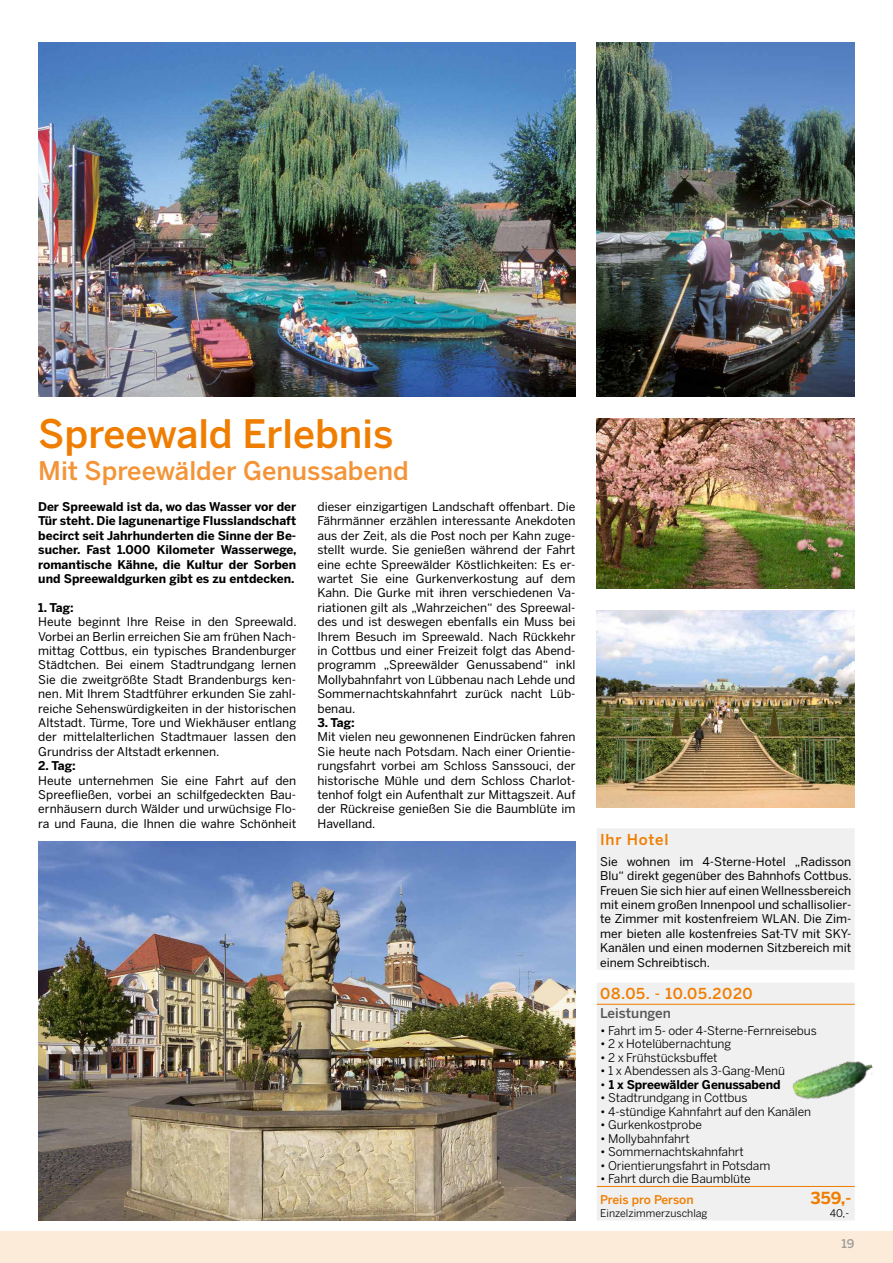
<style>
.page{position:relative;width:893px;height:1263px;background:#fff}
.page>*{position:absolute;margin:0;border:0;box-sizing:border-box;transform-origin:0 0}
.t1{font:500 39px "Benton Sans";color:#ef7d00}
.t2{font:500 25.5px "Benton Sans";color:#f49438}
.t3{font:700 16.5px "Benton Sans";color:#ef7d00}
.t4{font:500 15px "Benton Sans";letter-spacing:.05em;color:#ef7d00}
.t5{font:500 13.5px "Benton Sans";color:#575756}
.t6{font:12px/14.4px "Benton Sans";color:#000;text-align:justify}
.t7{font:700 12px/14.4px "Benton Sans";color:#000;text-align:justify}
.t8{font:12px "Benton Sans";letter-spacing:-.01em;color:#000}
.t9{font:500 12px "Benton Sans";letter-spacing:-.01em;color:#ef7d00}
.t10{font:500 12px "Benton Sans";color:#9d9d9c}
.t11{font:10.5px "Benton Sans";color:#000}
.s1{font-weight:400}
</style>
<div class="page">
<div style="left:0;top:1231px;width:893px;height:32px;background:#fcebd9"></div>
<div style="left:597px;top:828px;width:258px;height:392px;background:#f0f0f0"></div>
<hr style="left:597px;top:1004px;width:201px;height:1px;background:#ef7d00">
<hr style="left:798px;top:1004px;width:57px;height:1px;background:#ef7d00">
<hr style="left:597px;top:1186px;width:201px;height:1px;background:#ef7d00">
<hr style="left:798px;top:1186px;width:57px;height:1px;background:#ef7d00">
<img style="left:791px;top:1054px;width:82px;height:56px">
<img style="left:38px;top:43px;width:537px;height:354px">
<img style="left:597px;top:43px;width:258px;height:354px">
<img style="left:597px;top:610px;width:258px;height:197px">
<img style="left:597px;top:418px;width:258px;height:170px">
<img style="left:38px;top:841px;width:537px;height:379px">
<h1 class="t1" style="left:38px;top:409px;width:357px">Spreewald Erlebnis</h1>
<h2 class="t2" style="left:38px;top:455px;width:372px">Mit Spreewälder Genussabend</h2>
<p class="t7" style="left:38px;top:500px;width:260px">Der Spreewald ist da, wo das Wasser vor der Tür steht. Die lagunenartige Flusslandschaft becirct seit Jahrhunderten die Sinne der Be&shy;sucher. Fast 1.000 Kilometer Wasserwege, romantische Kähne, die Kultur der Sorben und Spreewaldgurken gibt es zu entdecken.</p>
<p class="t7" style="left:38px;top:600px;width:37px">1. Tag:</p>
<p class="t6" style="left:38px;top:615px;width:260px">Heute beginnt Ihre Reise in den Spreewald.<br>Vorbei an Berlin erreichen Sie am frühen Nach&shy;mittag Cottbus, ein typisches Brandenburger Städtchen. Bei einem Stadtrundgang lernen Sie die zweitgrößte Stadt Brandenburgs ken&shy;nen. Mit Ihrem Stadtführer erkunden Sie zahl&shy;reiche Sehenswürdigkeiten in der historischen Altstadt. Türme, Tore und Wiekhäuser entlang der mittelalterlichen Stadtmauer lassen den Grundriss der Altstadt erkennen.</p>
<p class="t7" style="left:38px;top:759px;width:39px">2. Tag:</p>
<p class="t6" style="left:38px;top:773px;width:259px">Heute unternehmen Sie eine Fahrt auf den Spreefließen, vorbei an schilfgedeckten Bau&shy;ernhäusern durch Wälder und urwüchsige Flo&shy;ra und Fauna, die Ihnen die wahre Schönheit</p>
<p class="t6" style="left:317px;top:499px;width:259px">dieser einzigartigen Landschaft offenbart. Die Fährmänner erzählen interessante Anekdoten aus der Zeit, als die Post noch per Kahn zuge&shy;stellt wurde. Sie genießen während der Fahrt eine echte Spreewälder Köstlichkeiten: Es er&shy;wartet Sie eine Gurkenverkostung auf dem Kahn. Die Gurke mit ihren verschiedenen Va&shy;riationen gilt als „Wahrzeichen“ des Spreewal&shy;des und ist deswegen ebenfalls ein Muss bei Ihrem Besuch im Spreewald. Nach Rückkehr in Cottbus und einer Freizeit folgt das Abend&shy;programm „Spreewälder Genussabend“ inkl Mollybahnfahrt von Lübbenau nach Lehde und Sommernachtskahnfahrt zurück nacht Lüb&shy;benau.</p>
<p class="t7" style="left:317px;top:716px;width:39px">3. Tag:</p>
<p class="t6" style="left:317px;top:730px;width:259px">Mit vielen neu gewonnenen Eindrücken fahren Sie heute nach Potsdam. Nach einer Orientie&shy;rungsfahrt vorbei am Schloss Sanssouci, der historische Mühle und dem Schloss Charlot&shy;tenhof folgt ein Aufenthalt zur Mittagszeit. Auf der Rückreise genießen Sie die Baumblüte im Havelland.</p>
<p class="t4" style="left:600px;top:830px;width:70px">Ihr Hotel</p>
<p class="t6" style="left:600px;top:854px;width:253px">Sie wohnen im 4-Sterne-Hotel „Radisson Blu“ direkt gegenüber des Bahnhofs Cottbus.<br>Freuen Sie sich hier auf einen Wellnessbereich mit einem großen Innenpool und schallisolier&shy;te Zimmer mit kostenfreiem WLAN. Die Zim&shy;mer bieten alle kostenfreies Sat-TV mit SKY-Kanälen und einen modernen Sitzbereich mit einem Schreibtisch.</p>
<p class="t4" style="left:600px;top:985px;width:154px">08.05. - 10.05.2020</p>
<p class="t5" style="left:600px;top:1005px;width:72px">Leistungen</p>
<p class="t8" style="left:600px;top:1023px;width:218px">• Fahrt im 5- oder 4-Sterne-Fernreisebus</p>
<p class="t8" style="left:600px;top:1036px;width:132px">• 2 x Hotelübernachtung</p>
<p class="t8" style="left:600px;top:1050px;width:119px">• 2 x Frühstücksbuffet</p>
<p class="t8" style="left:600px;top:1063px;width:186px">• 1 x Abendessen als 3-Gang-Menü</p>
<p class="t7" style="left:600px;top:1077px;width:182px"><span class="s1">•</span> 1 x Spreewälder Genussabend</p>
<p class="t8" style="left:600px;top:1090px;width:149px">• Stadtrundgang in Cottbus</p>
<p class="t8" style="left:600px;top:1104px;width:212px">• 4-stündige Kahnfahrt auf den Kanälen</p>
<p class="t8" style="left:600px;top:1117px;width:103px">• Gurkenkostprobe</p>
<p class="t8" style="left:600px;top:1131px;width:91px">• Mollybahnfahrt</p>
<p class="t8" style="left:600px;top:1144px;width:145px">• Sommernachtskahnfahrt</p>
<p class="t8" style="left:600px;top:1158px;width:172px">• Orientierungsfahrt in Potsdam</p>
<p class="t8" style="left:600px;top:1171px;width:152px">• Fahrt durch die Baumblüte</p>
<p class="t9" style="left:600px;top:1192px;width:95px">Preis pro Person</p>
<h3 class="t3" style="left:810px;top:1187px;width:42px">359,-</h3>
<p class="t11" style="left:600px;top:1207px;width:109px">Einzelzimmerzuschlag</p>
<p class="t11" style="left:830px;top:1207px;width:21px">40,-</p>
<p class="t10" style="left:841px;top:1236px;width:15px">19</p>
</div>
